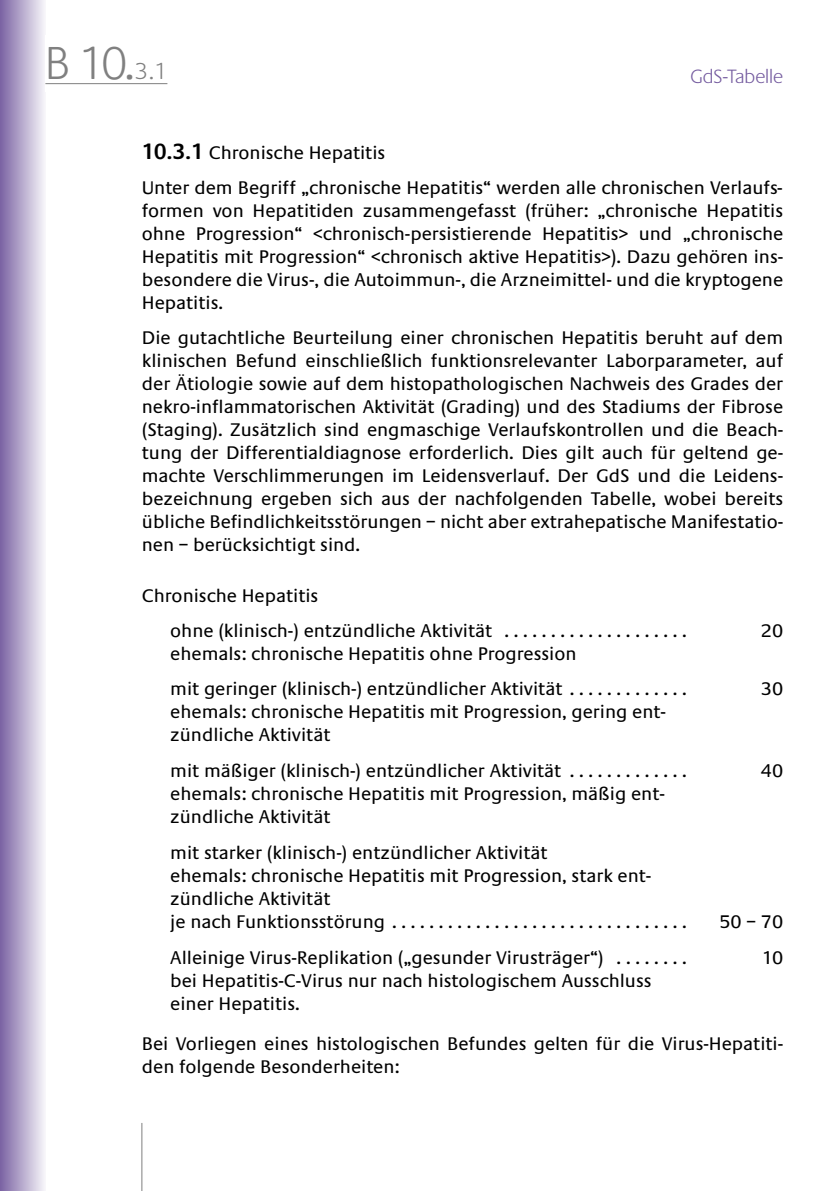
<style>
.page{position:relative;width:840px;height:1191px;background:#fff}
.page>*{position:absolute;margin:0;border:0;box-sizing:border-box;transform-origin:0 0}
.t1{font:300 48px "Praxis EF";color:#808080}
.t2{font:300 20px "Praxis EF";color:#745b9f}
.t3{font:19px/23px "Praxis EF";color:#000}
.s1{font-size:24px}
.s2{font-weight:600;font-size:23px}
</style>
<div class="page">
<hr style="left:141px;top:1123px;width:1px;height:68px;background:#808080">
<div style="left:0;top:0;width:45px;height:1191px;background:linear-gradient(to right,#7b63a3,#f6f4f9)"></div>
<hr style="left:45px;top:83px;width:122px;height:1px;background:#808080">
<h1 class="t1" style="left:45px;top:46px;width:123px">B 10.<span class="s1">3.1</span></h1>
<p class="t2" style="left:690px;top:69px;width:94px">GdS-Tabelle</p>
<p class="t3" style="left:142px;top:137px;width:642px;line-height:35.4px"><span class="s2">10.3.1</span> Chronische Hepatitis<br>Unter dem Begriff „chronische Hepatitis“ werden alle chronischen Verlaufs-</p>
<p class="t3" style="left:142px;top:201px;width:642px;text-align:justify">formen von Hepatitiden zusammengefasst (früher: „chronische Hepatitis ohne Progression“ &lt;chronisch-persistierende Hepatitis&gt; und „chronische Hepatitis mit Progression“ &lt;chronisch aktive Hepatitis&gt;). Dazu gehören ins&shy;besondere die Virus-, die Autoimmun-, die Arzneimittel- und die kryptogene Hepatitis.</p>
<p class="t3" style="left:142px;top:328px;width:642px;text-align:justify">Die gutachtliche Beurteilung einer chronischen Hepatitis beruht auf dem klinischen Befund einschließlich funktionsrelevanter Laborparameter, auf der Ätiologie sowie auf dem histopathologischen Nachweis des Grades der nekro-inflammatorischen Aktivität (Grading) und des Stadiums der Fibrose (Staging). Zusätzlich sind engmaschige Verlaufskontrollen und die Beach&shy;tung der Differentialdiagnose erforderlich. Dies gilt auch für geltend ge&shy;machte Verschlimmerungen im Leidensverlauf. Der GdS und die Leidens&shy;bezeichnung ergeben sich aus der nachfolgenden Tabelle, wobei bereits übliche Befindlichkeitsstörungen – nicht aber extrahepatische Manifestatio&shy;nen – berücksichtigt sind.</p>
<p class="t3" style="left:170px;top:580px;width:517px;line-height:34.4px;text-indent:-28px">Chronische Hepatitis<br>ohne (klinisch-) entzündliche Aktivität . . . . . . . . . . . . . . . . . . . .</p>
<p class="t3" style="left:760px;top:620px;width:24px">20</p>
<p class="t3" style="left:170px;top:637px;width:517px;line-height:35.8px">ehemals: chronische Hepatitis ohne Progression<br>mit geringer (klinisch-) entzündlicher Aktivität . . . . . . . . . . . . .</p>
<p class="t3" style="left:760px;top:679px;width:24px">30</p>
<p class="t3" style="left:170px;top:702px;width:497px">ehemals: chronische Hepatitis mit Progression, gering ent&shy;zündliche Aktivität</p>
<p class="t3" style="left:170px;top:761px;width:517px">mit mäßiger (klinisch-) entzündlicher Aktivität . . . . . . . . . . . . .</p>
<p class="t3" style="left:760px;top:761px;width:24px">40</p>
<p class="t3" style="left:170px;top:784px;width:496px">ehemals: chronische Hepatitis mit Progression, mäßig ent&shy;zündliche Aktivität</p>
<p class="t3" style="left:170px;top:843px;width:517px">mit starker (klinisch-) entzündlicher Aktivität<br>ehemals: chronische Hepatitis mit Progression, stark ent&shy;zündliche Aktivität<br>jenachFunktionsstörung ................................</p>
<p class="t3" style="left:719px;top:911px;width:65px">50 – 70</p>
<p class="t3" style="left:170px;top:947px;width:517px">Alleinige Virus-Replikation („gesunder Virusträger“) . . . . . . . .</p>
<p class="t3" style="left:761px;top:947px;width:23px">10</p>
<p class="t3" style="left:170px;top:970px;width:482px">bei Hepatitis-C-Virus nur nach histologischem Ausschluss einer Hepatitis.</p>
<p class="t3" style="left:142px;top:1033px;width:642px">Bei Vorliegen eines histologischen Befundes gelten für die Virus-Hepatiti&shy;den folgende Besonderheiten:</p>
</div>
